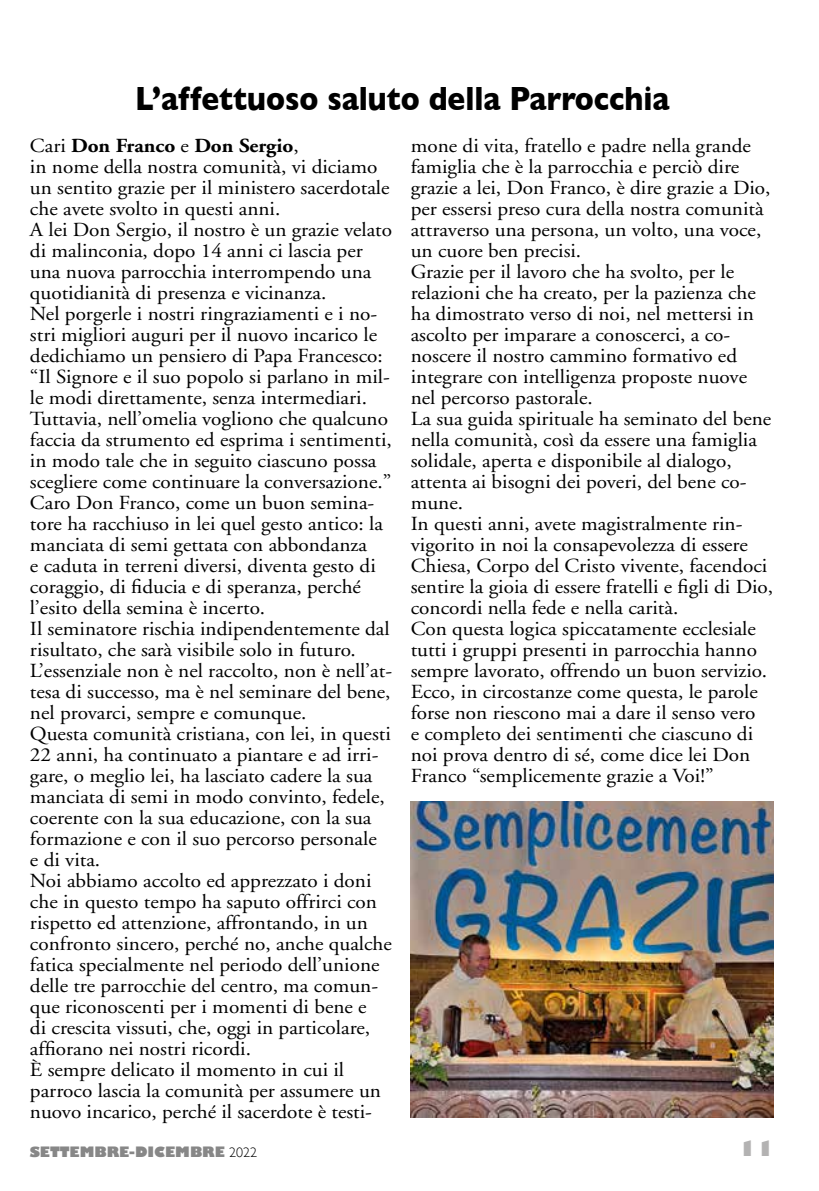
<style>
.page{position:relative;width:819px;height:1191px;background:#fff}
.page>*{position:absolute;margin:0;border:0;box-sizing:border-box;transform-origin:0 0}
.t1{font:700 34.12px "Gill Sans";color:#000;scale:.87 1}
.t2{font:800 21px "Gill Sans";color:#b3b2b2}
.t3{font:19.95px/21px "Adobe Garamond";color:#000;scale:1.06 1}
.t4{font:800 14px "Gill Sans";color:#878787}
.s1{font-weight:700}
.s2{font-weight:300;color:#000}
</style>
<div class="page">
<img style="left:410px;top:801px;width:363px;height:316px">
<h1 class="t1" style="left:135px;top:71px;width:615px">L’affettuoso saluto della Parrocchia</h1>
<p class="t3" style="left:30px;top:135px;width:343px">Cari <span class="s1">Don Franco</span> e <span class="s1">Don Sergio</span>,<br>in nome della nostra comunità, vi diciamo un sentito grazie per il ministero sacerdotale che avete svolto in questi anni.<br>A lei Don Sergio, il nostro è un grazie velato di malinconia, dopo 14 anni ci lascia per una nuova parrocchia interrompendo una quotidianità di presenza e vicinanza.<br>Nel porgerle i nostri ringraziamenti e i no&shy;stri migliori auguri per il nuovo incarico le dedichiamo un pensiero di Papa Francesco: “Il Signore e il suo popolo si parlano in mil&shy;le modi direttamente, senza intermediari.<br>Tuttavia, nell’omelia vogliono che qualcuno faccia da strumento ed esprima i sentimenti, in modo tale che in seguito ciascuno possa scegliere come continuare la conversazione.” Caro Don Franco, come un buon semina&shy;tore ha racchiuso in lei quel gesto antico: la manciata di semi gettata con abbondanza<br>e caduta in terreni diversi, diventa gesto di coraggio, di fiducia e di speranza, perché l’esito della semina è incerto.<br>Il seminatore rischia indipendentemente dal risultato, che sarà visibile solo in futuro.<br>L’essenziale non è nel raccolto, non è nell’at&shy;tesa di successo, ma è nel seminare del bene, nel provarci, sempre e comunque.<br>Questa comunità cristiana, con lei, in questi 22 anni, ha continuato a piantare e ad irri&shy;gare, o meglio lei, ha lasciato cadere la sua manciata di semi in modo convinto, fedele, coerente con la sua educazione, con la sua formazione e con il suo percorso personale<br>e di vita.<br>Noi abbiamo accolto ed apprezzato i doni che in questo tempo ha saputo offrirci con rispetto ed attenzione, affrontando, in un confronto sincero, perché no, anche qualche fatica specialmente nel periodo dell’unione delle tre parrocchie del centro, ma comun&shy;que riconoscenti per i momenti di bene e<br>di crescita vissuti, che, oggi in particolare, affiorano nei nostri ricordi.<br>È sempre delicato il momento in cui il parroco lascia la comunità per assumere un nuovo incarico, perché il sacerdote è testi-</p>
<p class="t3" style="left:410px;top:135px;width:343px">mone di vita, fratello e padre nella grande famiglia che è la parrocchia e perciò dire grazie a lei, Don Franco, è dire grazie a Dio, per essersi preso cura della nostra comunità attraverso una persona, un volto, una voce, un cuore ben precisi.<br>Grazie per il lavoro che ha svolto, per le relazioni che ha creato, per la pazienza che ha dimostrato verso di noi, nel mettersi in ascolto per imparare a conoscerci, a co&shy;noscere il nostro cammino formativo ed integrare con intelligenza proposte nuove nel percorso pastorale.<br>La sua guida spirituale ha seminato del bene nella comunità, così da essere una famiglia solidale, aperta e disponibile al dialogo, attenta ai bisogni dei poveri, del bene co&shy;mune.<br>In questi anni, avete magistralmente rin&shy;vigorito in noi la consapevolezza di essere Chiesa, Corpo del Cristo vivente, facendoci sentire la gioia di essere fratelli e figli di Dio, concordi nella fede e nella carità.<br>Con questa logica spiccatamente ecclesiale tutti i gruppi presenti in parrocchia hanno sempre lavorato, offrendo un buon servizio.<br>Ecco, in circostanze come questa, le parole forse non riescono mai a dare il senso vero<br>e completo dei sentimenti che ciascuno di noi prova dentro di sé, come dice lei Don Franco “semplicemente grazie a Voi!”</p>
<p class="t4" style="left:30px;top:1140px;width:229px">SETTEMBRE-DICEMBRE <span class="s2">2022</span></p>
<p class="t2" style="left:738px;top:1132px;width:37px">11</p>
</div>
